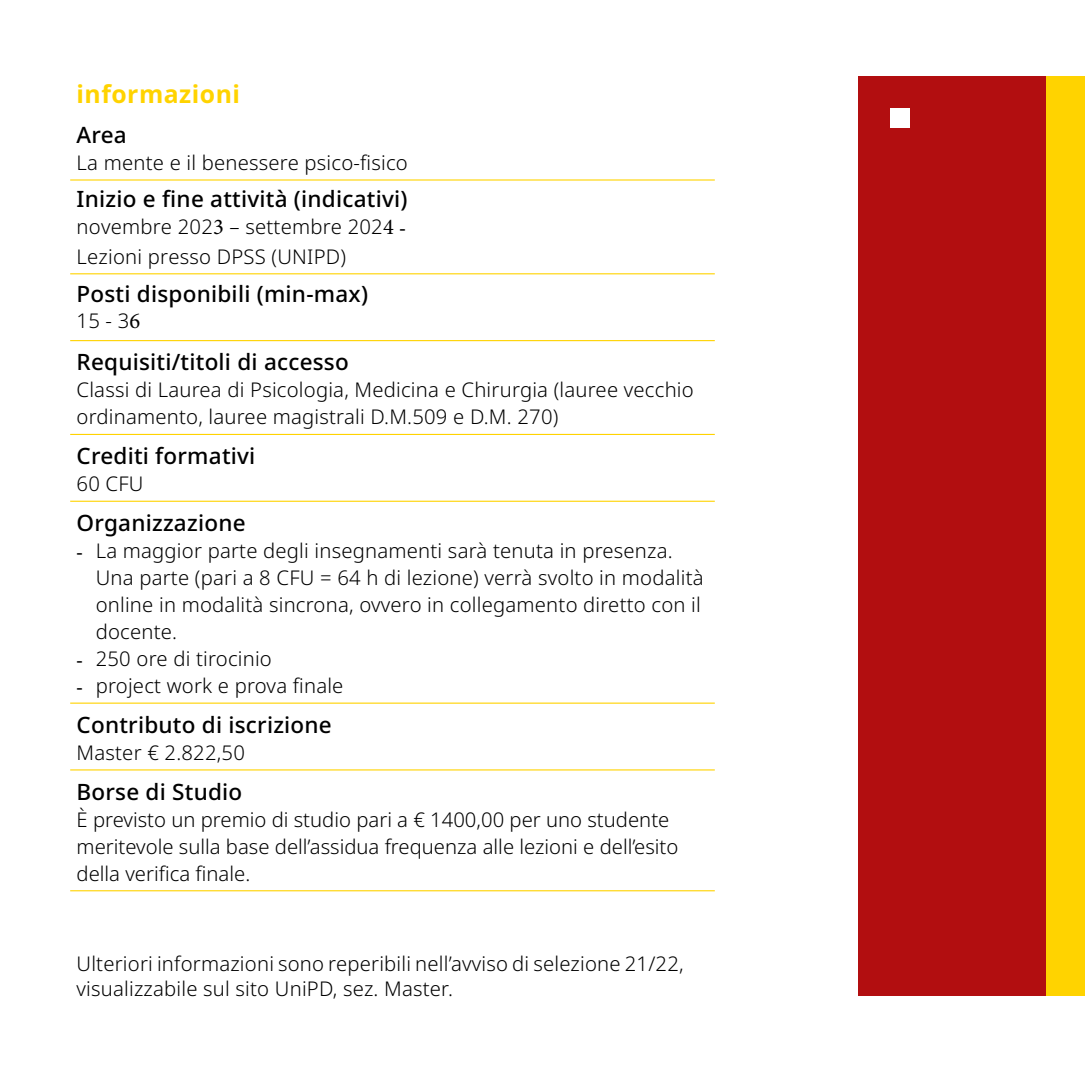
<style>
.page{position:relative;width:1085px;height:1085px;background:#fff}
.page>*{position:absolute;margin:0;border:0;box-sizing:border-box;transform-origin:0 0}
.t1{font:700 24.75px "Noto Sans";letter-spacing:.02em;color:#ffd300}
.t2{font:500 22.5px "Noto Sans";letter-spacing:.01em;color:#000}
.t3{font:300 20.25px/27px "Noto Sans";letter-spacing:.01em;color:#000}
.s1{font-family:"Minion Pro";font-weight:400;font-size:22.5px}
.s2{font-family:"Baskerville";font-weight:400}
</style>
<div class="page">
<hr style="left:70px;top:179px;width:644px;height:1px;background:#ffd300">
<hr style="left:70px;top:273px;width:644px;height:1px;background:#ffd300">
<hr style="left:70px;top:340px;width:644px;height:1px;background:#ffd300">
<hr style="left:70px;top:434px;width:644px;height:1px;background:#ffd300">
<hr style="left:70px;top:500px;width:644px;height:1px;background:#ffd300">
<hr style="left:70px;top:702px;width:644px;height:1px;background:#ffd300">
<hr style="left:70px;top:769px;width:644px;height:1px;background:#ffd300">
<hr style="left:70px;top:890px;width:644px;height:1px;background:#ffd300">
<div style="left:858px;top:77px;width:188px;height:918px;background:#b20e10"></div>
<div style="left:890px;top:108px;width:19px;height:20px;background:#fff"></div>
<div style="left:1046px;top:77px;width:38px;height:918px;background:#ffd300"></div>
<p class="t1" style="left:77px;top:77px;width:165px">informazioni</p>
<p class="t2" style="left:77px;top:119px;width:52px">Area</p>
<p class="t3" style="left:77px;top:149px;width:333px">La mente e il benessere psico-fisico</p>
<p class="t2" style="left:77px;top:183px;width:332px">Inizio e fine attività (indicativi)</p>
<p class="t3" style="left:77px;top:213px;width:331px;line-height:29.5px">novembre 202<span class="s1">3</span> – settembre 202<span class="s1">4</span> <span class="s2">-<br></span>Lezioni presso DPSS (UNIPD)</p>
<p class="t2" style="left:77px;top:277px;width:293px">Posti disponibili (min-max)</p>
<p class="t3" style="left:77px;top:308px;width:65px">15 - 3<span class="s1">6</span></p>
<p class="t2" style="left:77px;top:346px;width:273px">Requisiti/titoli di accesso</p>
<p class="t3" style="left:77px;top:377px;width:618px">Classi di Laurea di Psicologia, Medicina e Chirurgia (lauree vecchio ordinamento, lauree magistrali D.M.509 e D.M. 270)</p>
<p class="t2" style="left:77px;top:440px;width:180px">Crediti formativi</p>
<p class="t3" style="left:77px;top:470px;width:68px">60 CFU</p>
<p class="t2" style="left:77px;top:507px;width:170px">Organizzazione</p>
<p class="t3" style="left:96px;top:537px;width:609px;text-indent:-19px"><span class="s2">-</span> La maggior parte degli insegnamenti sarà tenuta in presenza.<br>Una parte (pari a 8 CFU = 64 h di lezione) verrà svolto in modalità online in modalità sincrona, ovvero in collegamento diretto con il docente.</p>
<p class="t3" style="left:77px;top:645px;width:197px"><span class="s2">-</span> 250 ore di tirocinio</p>
<p class="t3" style="left:77px;top:672px;width:268px"><span class="s2">-</span> project work e prova finale</p>
<p class="t2" style="left:77px;top:708px;width:257px">Contributo di iscrizione</p>
<p class="t3" style="left:77px;top:739px;width:170px">Master € 2.822,50</p>
<p class="t2" style="left:77px;top:775px;width:167px">Borse di Studio</p>
<p class="t3" style="left:77px;top:806px;width:603px">È previsto un premio di studio pari a € 1400,00 per uno studente meritevole sulla base dell’assidua frequenza alle lezioni e dell’esito della verifica finale.</p>
<p class="t3" style="left:77px;top:952px;width:608px;line-height:24.3px">Ulteriori informazioni sono reperibili nell’avviso di selezione 21/22, visualizzabile sul sito UniPD, sez. Master.</p>
</div>
